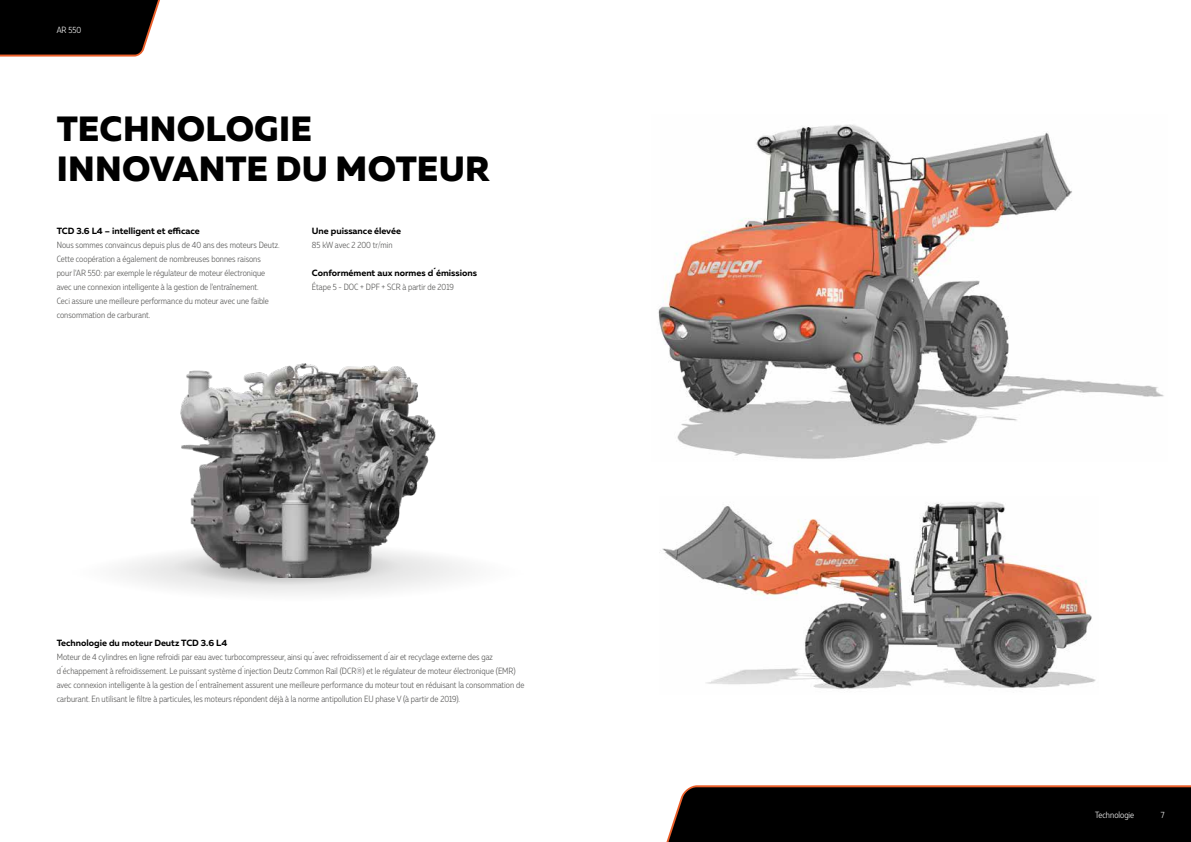
<style>
.page{position:relative;width:1191px;height:842px;background:#fff}
.page>*{position:absolute;margin:0;border:0;box-sizing:border-box;transform-origin:0 0}
.t1{font:800 35px/40px "Muller";letter-spacing:.005em;color:#000}
.t2{font:300 9px/14px "Muller Narrow";color:#575756}
.t3{font:700 9px "Muller";color:#000}
.t4{font:300 9px "Muller Narrow";color:#fff}
</style>
<div class="page">
<svg style="left:41px;top:524px;width:514px;height:97px"></svg>
<img style="left:172px;top:363px;width:274px;height:214px">
<img style="left:658px;top:124px;width:506px;height:335px">
<img style="left:659px;top:502px;width:437px;height:187px">
<svg style="left:0;top:0;width:160px;height:57px;background:#191311"></svg>
<svg style="left:666px;top:785px;width:525px;height:57px;background:#100b09"></svg>
<p class="t4" style="left:57px;top:24px;width:26px">AR 550</p>
<h1 class="t1" style="left:57px;top:109px;width:435px">TECHNOLOGIE<br>INNOVANTE DU MOTEUR</h1>
<p class="t3" style="left:57px;top:225px;width:145px">TCD 3.6 L4 – intelligent et efficace</p>
<p class="t2" style="left:57px;top:238px;width:224px">Nous sommes convaincus depuis plus de 40 ans des moteurs Deutz.<br>Cette coopération a également de nombreuses bonnes raisons<br>pour l'AR 550: par exemple le régulateur de moteur électronique avec une connexion intelligente à la gestion de l'entraînement.<br>Ceci assure une meilleure performance du moteur avec une faible consommation de carburant.</p>
<p class="t3" style="left:312px;top:225px;width:91px">Une puissance élevée</p>
<p class="t2" style="left:312px;top:238px;width:82px">85 kW avec 2 200 tr/min</p>
<p class="t3" style="left:312px;top:267px;width:167px">Conformément aux normes d´émissions</p>
<p class="t2" style="left:312px;top:280px;width:144px">Étape 5 - DOC + DPF + SCR à partir de 2019</p>
<p class="t3" style="left:57px;top:637px;width:172px">Technologie du moteur Deutz TCD 3.6 L4</p>
<p class="t2" style="left:57px;top:649px;width:469px">Moteur de 4 cylindres en ligne refroidi par eau avec turbocompresseur, ainsi qu´avec refroidissement d´air et recyclage externe des gaz d´échappement à refroidissement. Le puissant système d´injection Deutz Common Rail (DCR®) et le régulateur de moteur électronique (EMR) avec connexion intelligente à la gestion de l´entraînement assurent une meilleure performance du moteur tout en réduisant la consommation de carburant. En utilisant le filtre à particules, les moteurs répondent déjà à la norme antipollution EU phase V (à partir de 2019).</p>
<p class="t4" style="left:1095px;top:809px;width:41px">Technologie</p>
<p class="t4" style="left:1160px;top:809px;width:5px">7</p>
</div>
